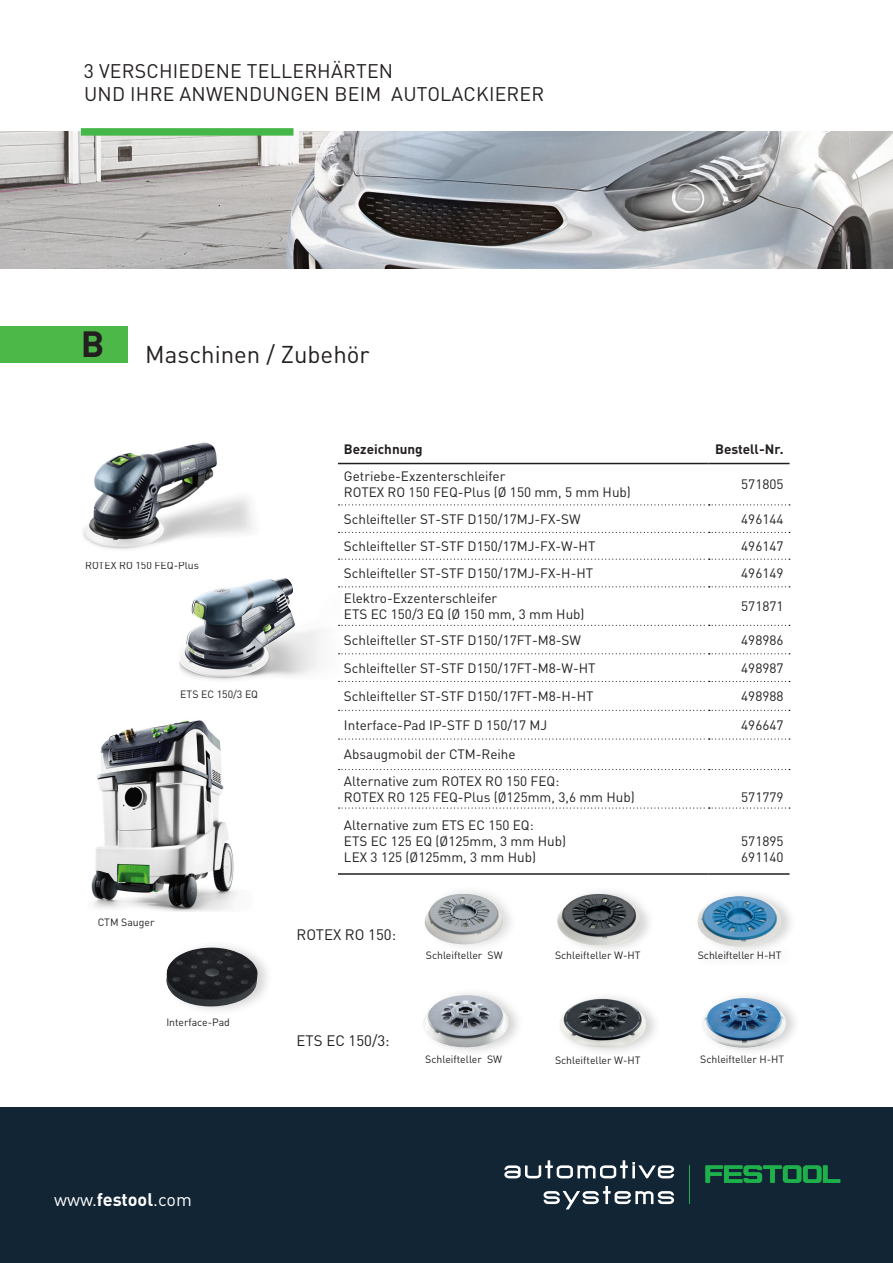
<style>
.page{position:relative;width:893px;height:1263px;background:#fff}
.page>*{position:absolute;margin:0;border:0;box-sizing:border-box;transform-origin:0 0}
.t1{font:24px "DIN Pro";color:#231f20}
.t2{font:19.5px/23.4px "DIN Pro";letter-spacing:.01em;color:#231f20}
.t3{font:18px "DIN Pro";color:#fff}
.t4{font:15px "DIN Pro";color:#231f20}
.t5{font:13.5px/16.2px "DIN Pro";color:#231f20}
.t6{font:700 13.5px "DIN Pro";color:#231f20}
.t7{font:10.5px "DIN Pro";color:#231f20}
.s1{font-weight:700}
</style>
<div class="page">
<img style="left:0;top:132px;width:893px;height:137px">
<div style="left:0;top:1107px;width:893px;height:156px;background:#122535"></div>
<svg style="left:705px;top:1165px;width:135px;height:18px"></svg>
<hr style="left:689px;top:1165px;width:1px;height:39px;background:#1eb14b">
<svg style="left:504px;top:1160px;width:170px;height:18px"></svg>
<svg style="left:543px;top:1186px;width:131px;height:23px"></svg>
<hr style="left:338px;top:463px;width:371px;height:1px;background:#231f20">
<hr style="left:709px;top:463px;width:80px;height:1px;background:#231f20">
<svg style="left:339px;top:504px;width:451px;height:1px"></svg>
<svg style="left:339px;top:532px;width:451px;height:1px"></svg>
<svg style="left:339px;top:559px;width:451px;height:1px"></svg>
<svg style="left:341px;top:586px;width:449px;height:1px"></svg>
<svg style="left:341px;top:625px;width:449px;height:1px"></svg>
<svg style="left:341px;top:653px;width:449px;height:1px"></svg>
<svg style="left:341px;top:681px;width:449px;height:1px"></svg>
<svg style="left:339px;top:710px;width:451px;height:1px"></svg>
<svg style="left:339px;top:738px;width:451px;height:2px"></svg>
<svg style="left:339px;top:769px;width:451px;height:1px"></svg>
<svg style="left:339px;top:807px;width:451px;height:2px"></svg>
<hr style="left:338px;top:873px;width:371px;height:2px;background:#231f20">
<hr style="left:709px;top:873px;width:80px;height:2px;background:#231f20">
<img style="left:83px;top:442px;width:172px;height:108px">
<img style="left:91px;top:720px;width:147px;height:191px">
<img style="left:179px;top:586px;width:161px;height:96px">
<img style="left:180px;top:578px;width:115px;height:99px">
<div style="left:81px;top:128px;width:212px;height:8px;background:#45b749"></div>
<div style="left:0;top:326px;width:128px;height:37px;background:#4cb848"></div>
<div style="left:422px;top:885px;width:96px;height:68px;background:#231f20;opacity:.15"></div>
<img style="left:425px;top:894px;width:78px;height:50px">
<div style="left:554px;top:886px;width:101px;height:69px;background:#231f20;opacity:.19"></div>
<img style="left:557px;top:894px;width:84px;height:52px">
<div style="left:695px;top:888px;width:102px;height:81px;background:#231f20;opacity:.19"></div>
<img style="left:698px;top:896px;width:84px;height:50px">
<div style="left:557px;top:991px;width:104px;height:66px;background:#231f20;opacity:.19"></div>
<img style="left:560px;top:999px;width:86px;height:49px">
<div style="left:420px;top:987px;width:104px;height:70px;background:#231f20;opacity:.19"></div>
<img style="left:423px;top:995px;width:86px;height:52px">
<div style="left:699px;top:990px;width:102px;height:67px;background:#231f20;opacity:.19"></div>
<img style="left:702px;top:998px;width:84px;height:49px">
<div style="left:164px;top:939px;width:109px;height:77px;background:#231f20;opacity:.19"></div>
<img style="left:166px;top:947px;width:91px;height:59px">
<h2 class="t2" style="left:84px;top:58px;width:462px">3 VERSCHIEDENE TELLERHÄRTEN<br>UND IHRE ANWENDUNGEN BEIM AUTOLACKIERER</h2>
<h1 class="t1" style="left:81px;top:338px;width:290px"><sup>B</sup> Maschinen / Zubehör</h1>
<p class="t7" style="left:85px;top:558px;width:115px">ROTEX RO 150 FEQ-Plus</p>
<p class="t7" style="left:180px;top:687px;width:79px">ETS EC 150/3 EQ</p>
<p class="t7" style="left:98px;top:915px;width:58px">CTM Sauger</p>
<p class="t7" style="left:166px;top:1015px;width:65px">Interface-Pad</p>
<p class="t6" style="left:344px;top:440px;width:80px">Bezeichnung</p>
<p class="t6" style="left:715px;top:440px;width:70px">Bestell-Nr.</p>
<p class="t5" style="left:344px;top:468px;width:288px">Getriebe-Exzenterschleifer<br>ROTEX RO 150 FEQ-Plus (Ø 150 mm, 5 mm Hub)</p>
<p class="t5" style="left:741px;top:476px;width:44px">571805</p>
<p class="t5" style="left:344px;top:510px;width:238px">Schleifteller ST-STF D150/17MJ-FX-SW</p>
<p class="t5" style="left:741px;top:510px;width:44px">496144</p>
<p class="t5" style="left:344px;top:537px;width:253px">Schleifteller ST-STF D150/17MJ-FX-W-HT</p>
<p class="t5" style="left:741px;top:537px;width:44px">496147</p>
<p class="t5" style="left:344px;top:565px;width:251px">Schleifteller ST-STF D150/17MJ-FX-H-HT</p>
<p class="t5" style="left:741px;top:565px;width:44px">496149</p>
<p class="t5" style="left:344px;top:590px;width:242px">Elektro-Exzenterschleifer<br>ETS EC 150/3 EQ (Ø 150 mm, 3 mm Hub)</p>
<p class="t5" style="left:741px;top:598px;width:44px">571871</p>
<p class="t5" style="left:344px;top:631px;width:239px">Schleifteller ST-STF D150/17FT-M8-SW</p>
<p class="t5" style="left:741px;top:631px;width:44px">498986</p>
<p class="t5" style="left:344px;top:659px;width:253px">Schleifteller ST-STF D150/17FT-M8-W-HT</p>
<p class="t5" style="left:741px;top:659px;width:44px">498987</p>
<p class="t5" style="left:344px;top:687px;width:251px">Schleifteller ST-STF D150/17FT-M8-H-HT</p>
<p class="t5" style="left:741px;top:687px;width:44px">498988</p>
<p class="t5" style="left:344px;top:716px;width:205px">Interface-Pad IP-STF D 150/17 MJ</p>
<p class="t5" style="left:741px;top:716px;width:44px">496647</p>
<p class="t5" style="left:344px;top:741px;width:217px;line-height:26.4px">Absaugmobil der CTM-Reihe<br>Alternative zum ROTEX RO 150 FEQ:</p>
<p class="t5" style="left:344px;top:788px;width:292px">ROTEX RO 125 FEQ-Plus (Ø125mm, 3,6 mm Hub)</p>
<p class="t5" style="left:741px;top:788px;width:44px">571779</p>
<p class="t5" style="left:344px;top:816px;width:224px">Alternative zum ETS EC 150 EQ:<br>ETS EC 125 EQ (Ø125mm, 3 mm Hub)<br>LEX 3 125 (Ø125mm, 3 mm Hub)</p>
<p class="t5" style="left:741px;top:833px;width:44px">571895<br>691140</p>
<p class="t4" style="left:297px;top:925px;width:101px">ROTEX RO 150:</p>
<p class="t4" style="left:297px;top:1030px;width:95px">ETS EC 150/3:</p>
<p class="t7" style="left:426px;top:948px;width:78px">Schleifteller SW</p>
<p class="t7" style="left:555px;top:948px;width:87px">Schleifteller W-HT</p>
<p class="t7" style="left:698px;top:948px;width:85px">Schleifteller H-HT</p>
<p class="t7" style="left:425px;top:1052px;width:78px">Schleifteller SW</p>
<p class="t7" style="left:555px;top:1053px;width:87px">Schleifteller W-HT</p>
<p class="t7" style="left:700px;top:1052px;width:85px">Schleifteller H-HT</p>
<h3 class="t3" style="left:54px;top:1187px;width:140px">www.<span class="s1">festool</span>.com</h3>
</div>
